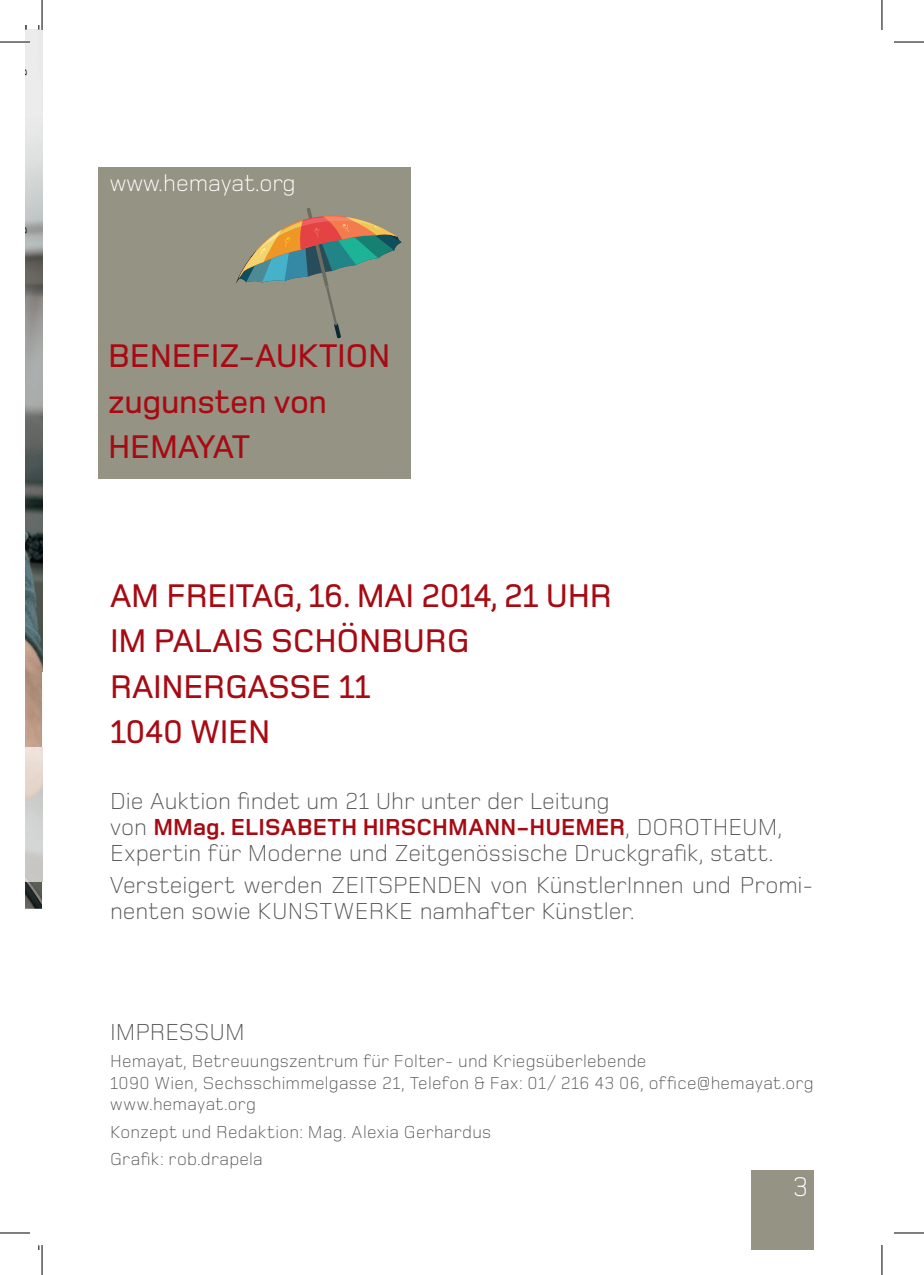
<style>
.page{position:relative;width:924px;height:1275px;background:#fff}
.page>*{position:absolute;margin:0;border:0;box-sizing:border-box;transform-origin:0 0}
.t1{font:500 34px/45.4px "Foundry Monoline";letter-spacing:-.01em;color:#a70a12}
.t2{font:300 28px "Foundry Monoline";color:#fff}
.t3{font:300 24px/26px "Foundry Monoline";color:#57585a}
.t4{font:300 24px "Foundry Monoline";color:#fff}
.t5{font:300 18px/21.6px "Foundry Monoline";letter-spacing:.015em;color:#57585a}
.s1{font-weight:700;color:#a70a12}
</style>
<div class="page">
<div style="left:751px;top:1170px;width:62px;height:80px;background:#959384"></div>
<div style="left:99px;top:167px;width:312px;height:312px;background:#959384"></div>
<svg style="left:238px;top:208px;width:163px;height:130px"></svg>
<img style="left:25px;top:30px;width:17px;height:878px">
<img style="left:25px;top:748px;width:17px;height:133px">
<hr style="left:0;top:41px;width:30px;height:2px;background:#fff">
<hr style="left:0;top:42px;width:30px;height:1px;background:#000">
<hr style="left:893px;top:42px;width:30px;height:1px;background:#000">
<hr style="left:0;top:1232px;width:30px;height:1px;background:#000">
<hr style="left:893px;top:1232px;width:30px;height:1px;background:#000">
<hr style="left:42px;top:0;width:1px;height:30px;background:#000">
<hr style="left:42px;top:1245px;width:1px;height:30px;background:#000">
<hr style="left:881px;top:0;width:1px;height:30px;background:#000">
<hr style="left:881px;top:1245px;width:1px;height:30px;background:#000">
<p class="t4" style="left:110px;top:170px;width:187px">www.hemayat.org</p>
<h1 class="t1" style="left:108px;top:333px;width:284px">BENEFIZ-AUKTION<br>ZUGUNSTEN VON<br>HEMAYAT</h1>
<h1 class="t1" style="left:110px;top:572px;width:503px">AM FREITAG, 16. MAI 2014, 21 UHR<br>IM PALAIS SCHÖNBURG<br>RAINERGASSE 11<br>1040 WIEN</h1>
<p class="t3" style="left:110px;top:787px;width:673px">Die Auktion findet um 21 Uhr unter der Leitung<br>von <span class="s1">MMag. ELISABETH HIRSCHMANN-HUEMER</span>, DOROTHEUM,<br>Expertin für Moderne und Zeitgenössische Druckgrafik, statt.</p>
<p class="t3" style="left:110px;top:871px;width:704px">Versteigert werden ZEITSPENDEN von KünstlerInnen und Promi&shy;nenten sowie KUNSTWERKE namhafter Künstler.</p>
<p class="t3" style="left:110px;top:1018px;width:136px">IMPRESSUM</p>
<p class="t5" style="left:110px;top:1050px;width:705px">Hemayat, Betreuungszentrum für Folter- und Kriegsüberlebende<br>1090 Wien, Sechsschimmelgasse 21, Telefon &amp; Fax: 01/ 216 43 06, office@hemayat.org www.hemayat.org</p>
<p class="t5" style="left:110px;top:1117px;width:382px;line-height:27.2px">Konzept und Redaktion: Mag. Alexia Gerhardus<br>Grafik: rob.drapela</p>
<p class="t2" style="left:792px;top:1171px;width:17px">3</p>
</div>
